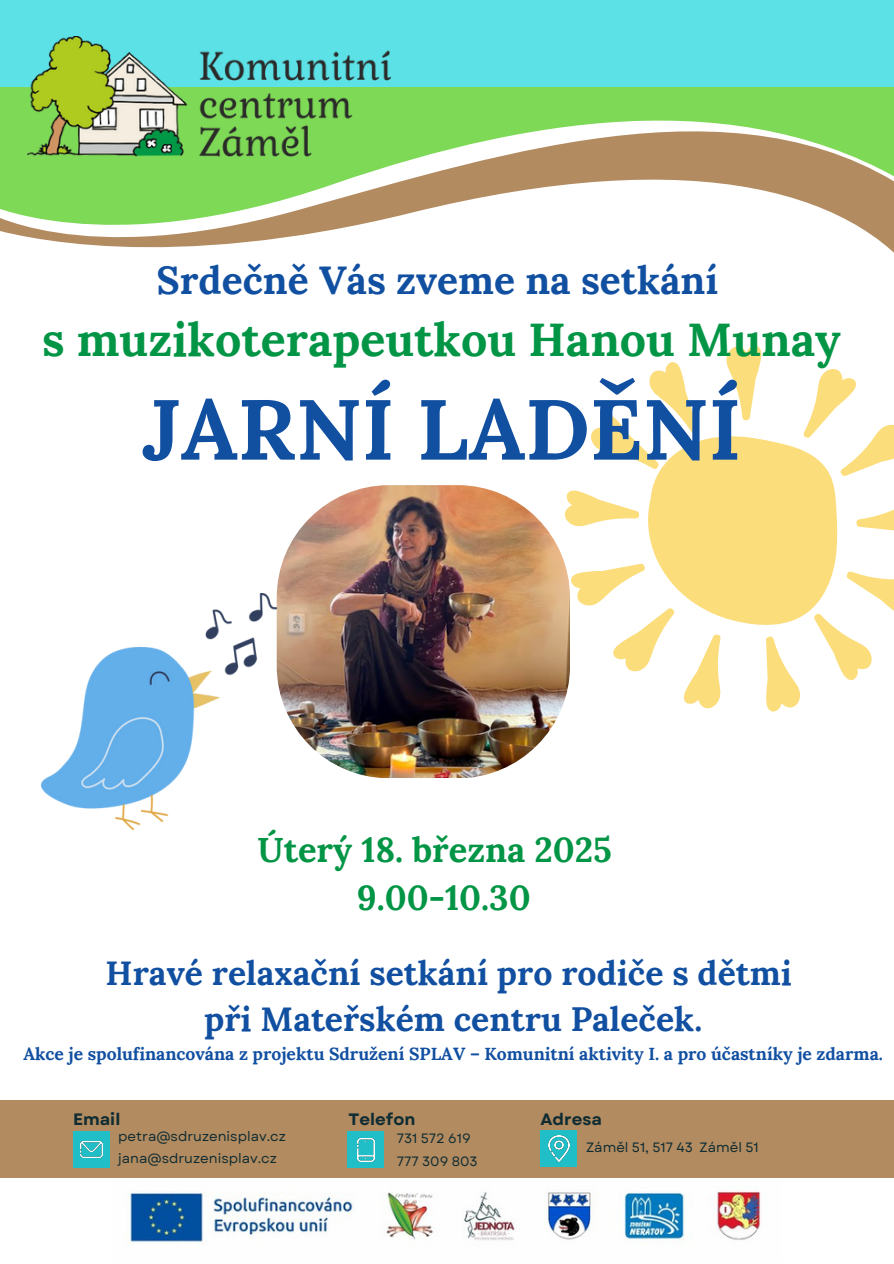
<style>
.page{position:relative;width:894px;height:1264px;background:#fff}
.page>*{position:absolute;margin:0;border:0;box-sizing:border-box;transform-origin:0 0}
.t1{font:700 85.05px "Lora";color:#114fa1}
.t2{font:700 46.5px "Lora";color:#029545}
.t3{font:700 39px "Lora";color:#114fa1}
.t4{font:700 34.5px/48.3px "Lora";color:#029545;text-align:center}
.t5{font:700 33.75px/46.2px "Lora";color:#114fa1;text-align:center}
.t6{font:700 17.55px "Lora";color:#114fa1}
.t7{font:700 16.5px "Garet";color:#0f2c33}
.t8{font:13.5px "Garet";color:#0f2c33}
</style>
<div class="page">
<div style="left:0;top:0;width:893px;height:174px;background:#5ce1e6"></div>
<div style="left:0;top:1100px;width:893px;height:78px;background:#b28b60"></div>
<svg style="left:0;top:87px;width:893px;height:165px"></svg>
<img style="left:27px;top:36px;width:363px;height:121px">
<div style="left:540px;top:1130px;width:37px;height:36px;background:#20bec6"></div>
<img style="left:548px;top:1135px;width:21px;height:26px">
<div style="left:73px;top:1131px;width:37px;height:36px;background:#20bec6"></div>
<div style="left:347px;top:1131px;width:37px;height:36px;background:#20bec6"></div>
<img style="left:80px;top:1141px;width:23px;height:16px">
<img style="left:357px;top:1138px;width:17px;height:23px">
<img style="left:128px;top:1191px;width:633px;height:53px">
<img style="left:276px;top:485px;width:293px;height:292px;border-radius:112px">
<svg style="left:564px;top:346px;width:329px;height:365px"></svg>
<img style="left:41px;top:594px;width:235px;height:235px">
<h4 class="t3" style="left:156px;top:254px;width:563px">Srdečně Vás zveme na setkání</h4>
<h4 class="t2" style="left:42px;top:309px;width:800px">s muzikoterapeutkou Hanou Munay</h4>
<p class="t1" style="left:142px;top:374px;width:600px">JARNÍ LADĚNÍ</p>
<p class="t4" style="left:257px;top:825px;width:356px">Úterý 18. března 2025<br>9.00-10.30</p>
<h4 class="t5" style="left:105px;top:949px;width:687px">Hravé relaxační setkání pro rodiče s dětmi při Mateřském centru Paleček.</h4>
<h4 class="t6" style="left:23px;top:1042px;width:860px">Akce je spolufinancována z projektu Sdružení SPLAV – Komunitní aktivity I. a pro účastníky je zdarma.</h4>
<p class="t7" style="left:73px;top:1107px;width:49px">Email</p>
<h3 class="t7" style="left:540px;top:1107px;width:63px">Adresa</h3>
<p class="t7" style="left:348px;top:1107px;width:68px">Telefon</p>
<h1 class="t8" style="left:118px;top:1126px;width:169px">petra@sdruzenisplav.cz</h1>
<p class="t8" style="left:118px;top:1148px;width:160px">jana@sdruzenisplav.cz</p>
<p class="t8" style="left:396px;top:1128px;width:75px">731 572 619</p>
<p class="t8" style="left:396px;top:1151px;width:82px">777 309 803</p>
<h2 class="t8" style="left:586px;top:1137px;width:174px">Záměl 51, 517 43 Záměl 51</h2>
</div>
